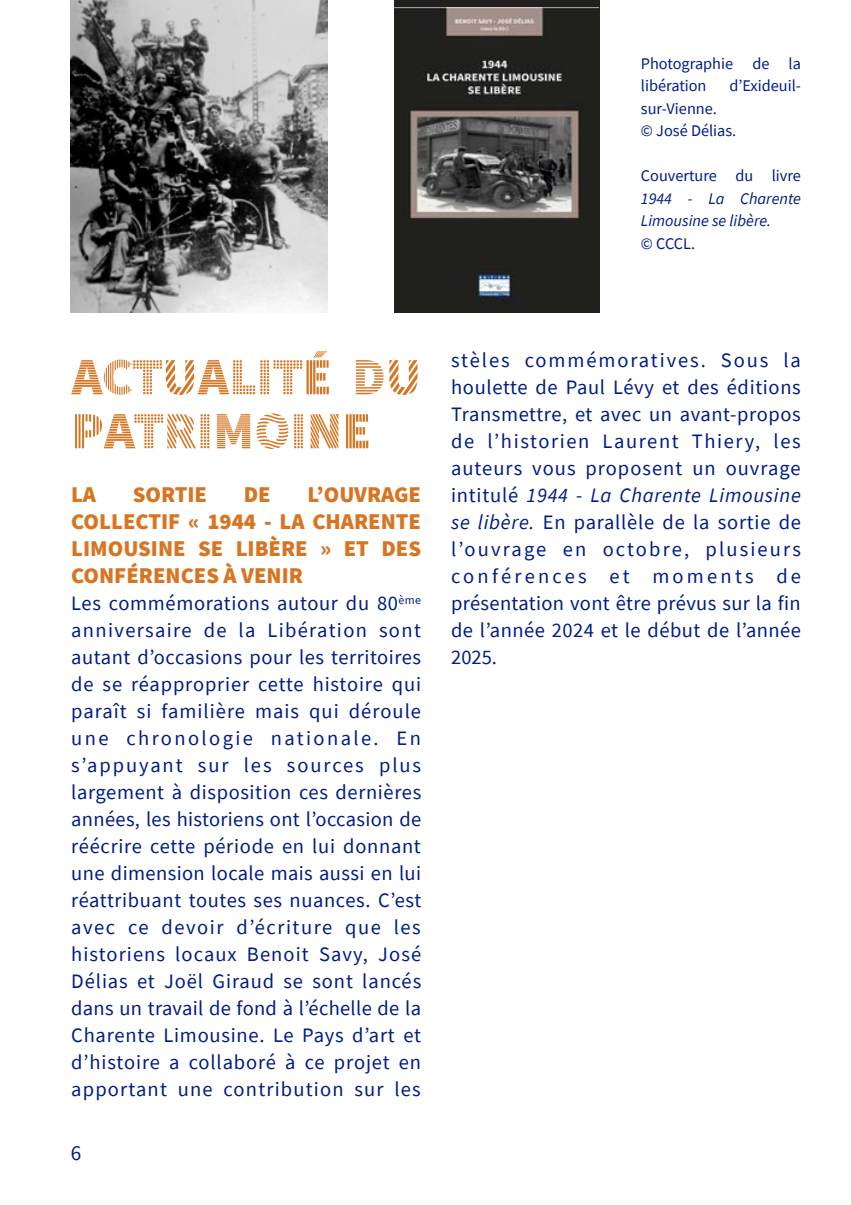
<style>
.page{position:relative;width:851px;height:1205px;background:#fff}
.page>*{position:absolute;margin:0;border:0;box-sizing:border-box;transform-origin:0 0}
.TITRE_NIVEAU_2{font:900 52.5px/54px "Source Sans Pro DISPLAYV2";color:#d87522}
.SOUS_TITRE{font:900 22.5px/27px "Source Sans Pro";color:#d87522;text-align:justify}
.t1{font:21.25px "Source Sans Pro";color:#001c88}
.TEXTE_COURANT{font:20.5px/27px "Source Sans Pro";letter-spacing:.035em;color:#001c88}
.TEXTE_COURANT-2{font:20.5px "Source Sans Pro";letter-spacing:.015em;color:#001c88}
.TEXTE_COURANT-3{font:20.5px "Source Sans Pro";letter-spacing:.075em;color:#001c88}
.TEXTE_COURANT-4{font:20.5px "Source Sans Pro";letter-spacing:.095em;color:#001c88}
.TEXTE_COURANT-5{font:italic 20.5px "Source Sans Pro";letter-spacing:.035em;color:#001c88}
.TEXTE_COURANT-6{font:20.5px "Source Sans Pro";letter-spacing:.065em;color:#001c88}
.TEXTE_COURANT-7{font:20.5px "Source Sans Pro";letter-spacing:.055em;color:#001c88}
.TEXTE_COURANT-8{font:20.5px "Source Sans Pro";letter-spacing:.105em;color:#001c88}
.TEXTE_COURANT-9{font:20.5px "Source Sans Pro";letter-spacing:.16em;color:#001c88}
.LEGENDE___TEXTE_PETI{font:16.25px "Source Sans Pro";color:#001c88}
.LEGENDE___TEXTE_PETI-2{font:italic 16.25px "Source Sans Pro";color:#001c88}
.s1{font-style:normal}
.s2{font-style:italic}
</style>
<div class="page">
<img style="left:71px;top:0;width:256px;height:313px">
<div style="left:394px;top:0;width:206px;height:313px;background:#21201e"></div>
<img style="left:394px;top:7px;width:204px;height:293px">
<p class="LEGENDE___TEXTE_PETI" style="left:640px;top:53px;width:161px">Photographie de la</p>
<p class="LEGENDE___TEXTE_PETI" style="left:640px;top:76px;width:67px">libération</p>
<p class="LEGENDE___TEXTE_PETI" style="left:729px;top:76px;width:73px">d’Exideuil-</p>
<p class="LEGENDE___TEXTE_PETI" style="left:640px;top:98px;width:77px">sur-Vienne.</p>
<p class="LEGENDE___TEXTE_PETI" style="left:640px;top:121px;width:97px">© José Délias.</p>
<p class="LEGENDE___TEXTE_PETI" style="left:640px;top:166px;width:161px">Couverture du livre</p>
<p class="LEGENDE___TEXTE_PETI-2" style="left:640px;top:188px;width:161px">1944 - La Charente</p>
<p class="LEGENDE___TEXTE_PETI-2" style="left:640px;top:211px;width:132px">Limousine se libère.</p>
<p class="LEGENDE___TEXTE_PETI" style="left:640px;top:233px;width:56px">© CCCL.</p>
<p class="TITRE_NIVEAU_2" style="left:71px;top:351px;width:351px">ACTUALITÉ DU<br>PATRIMOINE</p>
<p class="SOUS_TITRE" style="left:71px;top:481px;width:26px">LA</p>
<p class="SOUS_TITRE" style="left:133px;top:481px;width:76px">SORTIE</p>
<p class="SOUS_TITRE" style="left:244px;top:481px;width:28px">DE</p>
<p class="SOUS_TITRE" style="left:71px;top:481px;width:351px;text-indent:236px">L’OUVRAGE COLLECTIF « 1944 - LA CHARENTE LIMOUSINE SE LIBÈRE » ET DES CONFÉRENCES À VENIR</p>
<p class="TEXTE_COURANT" style="left:71px;top:590px;width:351px">Les commémorations autour du 80<sup>ème</sup></p>
<p class="TEXTE_COURANT-6" style="left:71px;top:617px;width:351px">anniversaire de la Libération sont</p>
<p class="TEXTE_COURANT" style="left:71px;top:644px;width:351px">autant d’occasions pour les territoires</p>
<p class="TEXTE_COURANT" style="left:71px;top:671px;width:351px">de se réapproprier cette histoire qui</p>
<p class="TEXTE_COURANT" style="left:71px;top:698px;width:351px">paraît si familière mais qui déroule une chronologie nationale. En</p>
<p class="TEXTE_COURANT-4" style="left:71px;top:752px;width:351px">s’appuyant sur les sources plus</p>
<p class="TEXTE_COURANT" style="left:71px;top:779px;width:351px">largement à disposition ces dernières</p>
<p class="TEXTE_COURANT-2" style="left:71px;top:806px;width:351px">années, les historiens ont l’occasion de</p>
<p class="TEXTE_COURANT" style="left:71px;top:833px;width:351px">réécrire cette période en lui donnant</p>
<p class="TEXTE_COURANT" style="left:71px;top:860px;width:351px">une dimension locale mais aussi en lui</p>
<p class="TEXTE_COURANT" style="left:71px;top:887px;width:351px">réattribuant toutes ses nuances. C’est</p>
<p class="TEXTE_COURANT-3" style="left:71px;top:914px;width:351px">avec ce devoir d’écriture que les</p>
<p class="TEXTE_COURANT" style="left:71px;top:941px;width:351px">historiens locaux Benoit Savy, José</p>
<p class="TEXTE_COURANT" style="left:71px;top:968px;width:351px">Délias et Joël Giraud se sont lancés</p>
<p class="TEXTE_COURANT-2" style="left:71px;top:995px;width:351px">dans un travail de fond à l’échelle de la</p>
<p class="TEXTE_COURANT" style="left:71px;top:1022px;width:351px">Charente Limousine. Le Pays d’art et</p>
<p class="TEXTE_COURANT" style="left:71px;top:1049px;width:351px">d’histoire a collaboré à ce projet en</p>
<p class="TEXTE_COURANT-7" style="left:71px;top:1076px;width:351px">apportant une contribution sur les</p>
<p class="t1" style="left:71px;top:1139px;width:12px">6</p>
<p class="TEXTE_COURANT-4" style="left:451px;top:347px;width:351px">stèles commémoratives. Sous la</p>
<p class="TEXTE_COURANT" style="left:451px;top:374px;width:351px">houlette de Paul Lévy et des éditions</p>
<p class="TEXTE_COURANT" style="left:451px;top:401px;width:351px">Transmettre, et avec un avant-propos</p>
<p class="TEXTE_COURANT-3" style="left:451px;top:428px;width:351px">de l’historien Laurent Thiery, les</p>
<p class="TEXTE_COURANT" style="left:451px;top:455px;width:351px">auteurs vous proposent un ouvrage</p>
<p class="TEXTE_COURANT-5" style="left:451px;top:482px;width:351px"><span class="s1">intitulé</span> 1944 - La Charente Limousine</p>
<p class="TEXTE_COURANT" style="left:451px;top:509px;width:351px"><span class="s2">se libère.</span> En parallèle de la sortie de</p>
<p class="TEXTE_COURANT-8" style="left:451px;top:536px;width:351px">l’ouvrage en octobre, plusieurs</p>
<p class="TEXTE_COURANT-9" style="left:451px;top:563px;width:351px">conférences et moments de</p>
<p class="TEXTE_COURANT-2" style="left:451px;top:590px;width:351px">présentation vont être prévus sur la fin</p>
<p class="TEXTE_COURANT" style="left:451px;top:617px;width:351px">de l’année 2024 et le début de l’année</p>
<p class="TEXTE_COURANT" style="left:451px;top:644px;width:47px">2025.</p>
</div>
